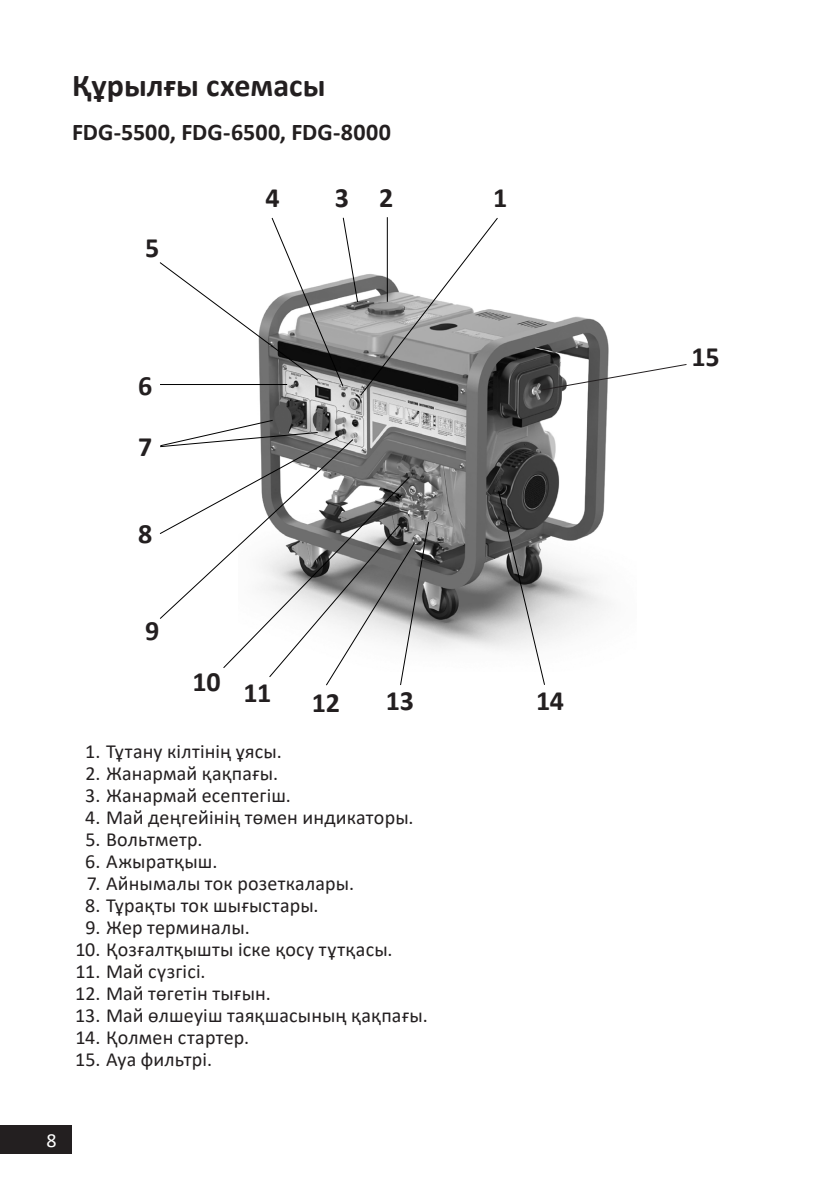
<style>
.page{position:relative;width:840px;height:1191px;background:#fff}
.page>*{position:absolute;margin:0;border:0;box-sizing:border-box;transform-origin:0 0}
.Заголовок_16{font:700 32px "Calibri";color:#231f20}
.Цифры_на_схемах{font:700 28px "Calibri";letter-spacing:-.01em;color:#231f20}
.Заголовок_12{font:700 24px "Calibri";letter-spacing:.005em;color:#231f20}
.t1{font:20px "Calibri";letter-spacing:.01em;color:#231f20}
.t2{font:20px "Calibri";color:#fff}
</style>
<div class="page">
<div style="left:0;top:1125px;width:72px;height:29px;background:#231f20"></div>
<img style="left:259px;top:310px;width:350px;height:340px">
<svg style="left:540px;top:363px;width:147px;height:28px"></svg>
<svg style="left:497px;top:489px;width:48px;height:196px"></svg>
<svg style="left:159px;top:217px;width:339px;height:179px"></svg>
<svg style="left:159px;top:419px;width:270px;height:267px"></svg>
<p class="Заголовок_16" style="left:72px;top:63px;width:255px">Құрылғы схемасы</p>
<p class="Заголовок_12" style="left:72px;top:115px;width:320px">FDG-5500, FDG-6500, FDG-8000</p>
<p class="Цифры_на_схемах" style="left:145px;top:228px;width:16px">5</p>
<p class="Цифры_на_схемах" style="left:265px;top:178px;width:16px">4</p>
<p class="Цифры_на_схемах" style="left:379px;top:178px;width:16px">2</p>
<p class="Цифры_на_схемах" style="left:492px;top:178px;width:16px">1</p>
<p class="Цифры_на_схемах" style="left:335px;top:178px;width:16px">3</p>
<p class="Цифры_на_схемах" style="left:138px;top:366px;width:16px">6</p>
<p class="Цифры_на_схемах" style="left:138px;top:427px;width:16px">7</p>
<p class="Цифры_на_схемах" style="left:138px;top:513px;width:16px">8</p>
<p class="Цифры_на_схемах" style="left:145px;top:611px;width:16px">9</p>
<p class="Цифры_на_схемах" style="left:192px;top:661px;width:29px">10</p>
<p class="Цифры_на_схемах" style="left:243px;top:672px;width:29px">11</p>
<p class="Цифры_на_схемах" style="left:311px;top:682px;width:30px">12</p>
<p class="Цифры_на_схемах" style="left:385px;top:681px;width:30px">13</p>
<p class="t1" style="left:85px;top:737px;width:198px">1. Тұтану кілтінің ұясы.</p>
<p class="t1" style="left:85px;top:759px;width:194px">2. Жанармай қақпағы.</p>
<p class="t1" style="left:85px;top:781px;width:207px">3. Жанармай есептегіш.</p>
<p class="t1" style="left:85px;top:803px;width:330px">4. Май деңгейінің төмен индикаторы.</p>
<p class="t1" style="left:85px;top:825px;width:118px">5. Вольтметр.</p>
<p class="t1" style="left:85px;top:847px;width:134px">6. Ажыратқыш.</p>
<p class="t1" style="left:87px;top:869px;width:268px">7. Айнымалы ток розеткалары.</p>
<p class="t1" style="left:85px;top:891px;width:235px">8. Тұрақты ток шығыстары.</p>
<p class="t1" style="left:86px;top:913px;width:165px">9. Жер терминалы.</p>
<p class="t1" style="left:75px;top:935px;width:318px">10. Қозғалтқышты іске қосу тұтқасы.</p>
<p class="t1" style="left:75px;top:957px;width:132px">11. Май сүзгісі.</p>
<p class="t1" style="left:75px;top:979px;width:197px">12. Май төгетін тығын.</p>
<p class="t1" style="left:75px;top:1001px;width:354px">13. Май өлшеуіш таяқшасының қақпағы.</p>
<p class="t1" style="left:75px;top:1023px;width:175px">14. Қолмен стартер.</p>
<p class="t1" style="left:75px;top:1045px;width:138px">15. Ауа фильтрі.</p>
<p class="t2" style="left:47px;top:1127px;width:12px">8</p>
<p class="Цифры_на_схемах" style="left:535px;top:681px;width:30px">14</p>
<p class="Цифры_на_схемах" style="left:691px;top:337px;width:30px">15</p>
</div>
